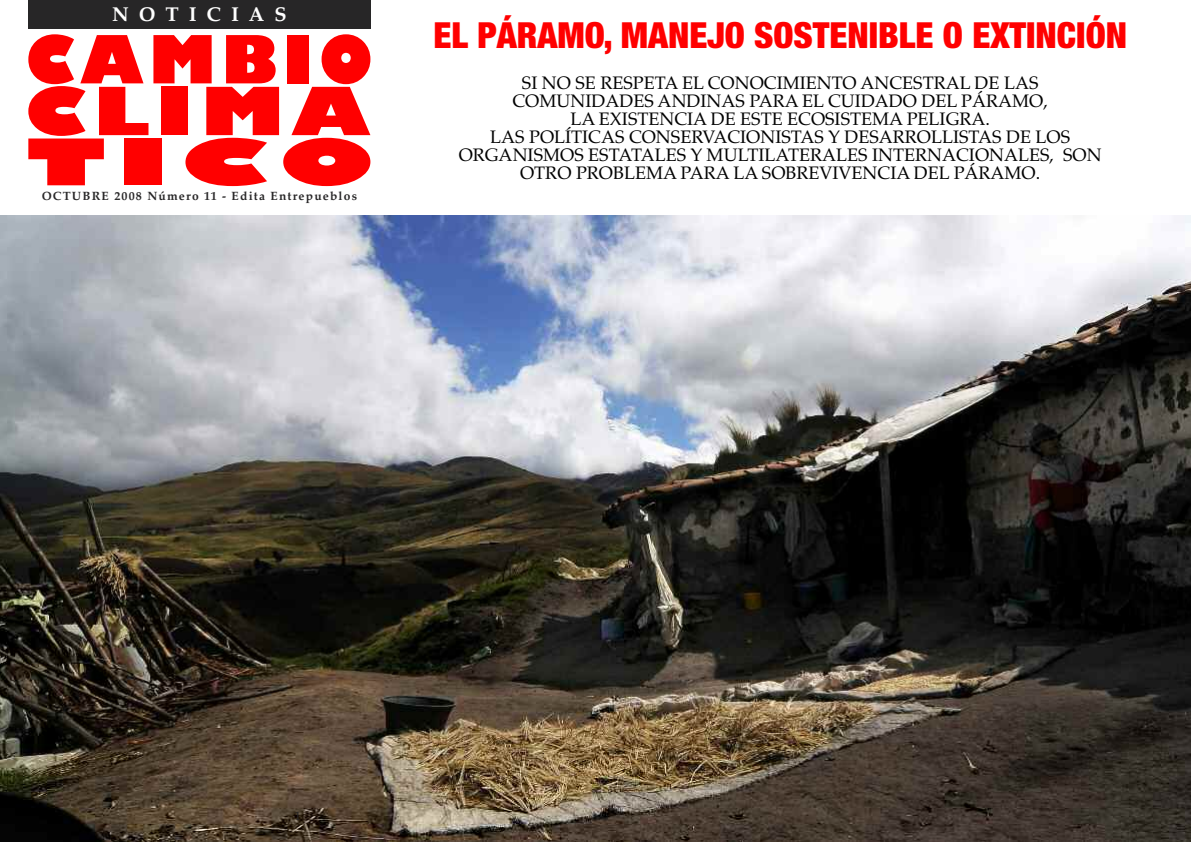
<style>
.page{position:relative;width:1191px;height:842px;background:#fff}
.page>*{position:absolute;margin:0;border:0;box-sizing:border-box;transform-origin:0 0}
.t1{font:900 condensed 36px "Helvetica Neue";color:#f00}
.t2{font:700 20px "Palatino";letter-spacing:.5em;color:#fff}
.t3{font:18px/18px "Palatino";color:#000;text-align:center}
.t4{font:700 12px "Palatino";letter-spacing:.1em;color:#272627}
.t5{font:12px "Palatino";color:#272627}
</style>
<div class="page">
<svg style="left:826px;top:811px;width:365px;height:31px"></svg>
<img style="left:0;top:215px;width:1190px;height:626px">
<svg style="left:28px;top:34px;width:342px;height:152px"></svg>
<div style="left:28px;top:0;width:342px;height:28px;background:#272627"></div>
<p class="t2" style="left:112px;top:3px;width:176px">NOTICIAS</p>
<p class="t4" style="left:42px;top:188px;width:317px">OCTUBRE 2008 Número 11 - Edita Entrepueblos</p>
<h1 class="t1" style="left:433px;top:13px;width:695px">EL PÁRAMO, MANEJO SOSTENIBLE O EXTINCIÓN</h1>
<p class="t3" style="left:459px;top:74px;width:644px">SI NO SE RESPETA EL CONOCIMIENTO ANCESTRAL DE LAS COMUNIDADES ANDINAS PARA EL CUIDADO DEL PÁRAMO,<br>LA EXISTENCIA DE ESTE ECOSISTEMA PELIGRA.<br>LAS POLÍTICAS CONSERVACIONISTAS Y DESARROLLISTAS DE LOS ORGANISMOS ESTATALES Y MULTILATERALES INTERNACIONALES, SON OTRO PROBLEMA PARA LA SOBREVIVENCIA DEL PÁRAMO.</p>
<p class="t5" style="left:295px;top:808px;width:7px">1</p>
</div>
